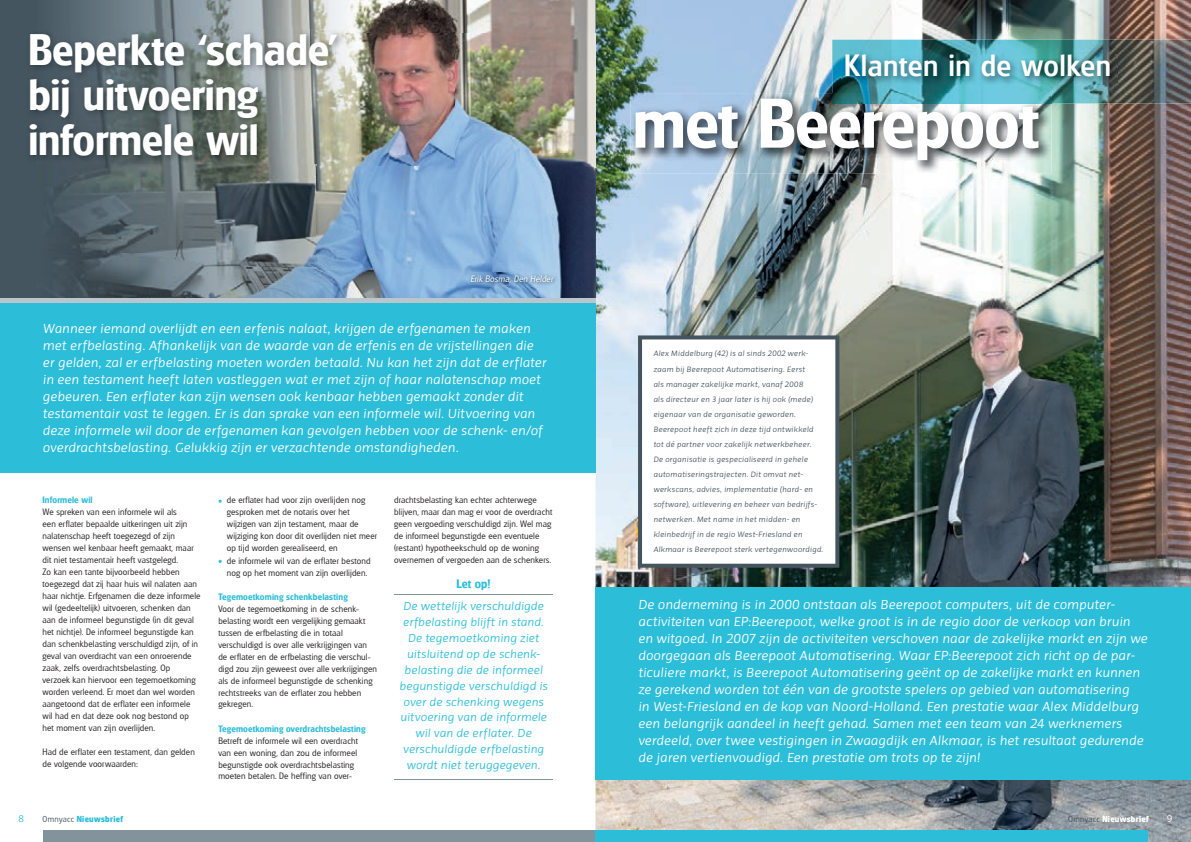
<style>
.page{position:relative;width:1191px;height:842px;background:#fff}
.page>*{position:absolute;margin:0;border:0;box-sizing:border-box;transform-origin:0 0}
.t1{font:600 68px "Glasgow";letter-spacing:-.01em;color:#fff}
.t2{font:600 43px/45px "Glasgow";color:#fff}
.t3{font:500 30px "Glasgow";letter-spacing:.02em;color:#fff}
.t4{font:13.5px/17px "Priva One Italic Pro";letter-spacing:-.02em;color:#fff}
.t5{font:12px/16px "Priva One Italic Pro";letter-spacing:-.02em;color:#2cbdd8;text-align:center}
.t6{font:600 12px "Glasgow";color:#2cbdd8}
.t7{font:10px "Priva One Pro";color:#2cbdd8}
.t8{font:10px "Priva One Pro";color:#fff}
.t9{font:300 9px/12px "Glasgow";letter-spacing:.015em;color:#231f20}
.t10{font:600 9px "Glasgow";letter-spacing:.015em;color:#2cbdd8}
.t11{font:italic 300 9px "Glasgow";letter-spacing:.01em;color:#fff}
.t12{font:700 8.5px "Glasgow";letter-spacing:.04em;color:#2cbdd8}
.t13{font:700 8.5px "Glasgow";letter-spacing:.04em;color:#fff}
.t14{font:8px/15px "Priva One Italic Pro";color:#45555f}
.s1{font-family:"Priva One Pro";font-weight:400;color:#2cbdd8}
.s2{font-weight:300;color:#45555f}
</style>
<div class="page">
<img style="left:595px;top:0;width:596px;height:842px">
<div style="left:595px;top:587px;width:596px;height:193px;background:#2cbdd8"></div>
<img style="left:832px;top:40px;width:359px;height:63px">
<img style="left:630px;top:93px;width:421px;height:80px">
<img style="left:832px;top:93px;width:219px;height:10px">
<img style="left:841px;top:50px;width:276px;height:35px">
<svg style="left:638px;top:335px;width:201px;height:233px"></svg>
<div style="left:0;top:0;width:595px;height:301px;background:#45555f"></div>
<img style="left:58px;top:0;width:537px;height:33px">
<img style="left:316px;top:33px;width:279px;height:265px">
<img style="left:59px;top:164px;width:257px;height:134px">
<div style="left:0;top:299px;width:595px;height:174px;background:#2cbdd8"></div>
<hr style="left:394px;top:594px;width:159px;height:1px;background:#83939c">
<hr style="left:394px;top:779px;width:159px;height:1px;background:#83939c">
<img style="left:31px;top:29px;width:314px;height:135px">
<img style="left:469px;top:273px;width:88px;height:13px">
<hr style="left:0;top:298px;width:595px;height:4px;background:#bbc5cc">
<div style="left:43px;top:831px;width:552px;height:11px;background:#83939c"></div>
<div style="left:595px;top:831px;width:553px;height:11px;background:#2cbdd8"></div>
<h2 class="t2" style="left:28px;top:26px;width:311px">Beperkte ‘schade’ bij uitvoering informele wil</h2>
<p class="t11" style="left:470px;top:273px;width:84px">Erik Bosma, Den Helder</p>
<p class="t4" style="left:43px;top:320px;width:506px">Wanneer iemand overlijdt en een erfenis nalaat, krijgen de erfgenamen te maken met erfbelasting. Afhankelijk van de waarde van de erfenis en de vrijstellingen die er gelden, zal er erfbelasting moeten worden betaald. Nu kan het zijn dat de erflater in een testament heeft laten vastleggen wat er met zijn of haar nalatenschap moet gebeuren. Een erflater kan zijn wensen ook kenbaar hebben gemaakt zonder dit testamentair vast te leggen. Er is dan sprake van een informele wil. Uitvoering van deze informele wil door de erfgenamen kan gevolgen hebben voor de schenk- en/of overdrachtsbelasting. Gelukkig zijn er verzachtende omstandigheden.</p>
<p class="t10" style="left:43px;top:494px;width:52px">Informele wil</p>
<p class="t9" style="left:43px;top:506px;width:159px">We spreken van een informele wil als<br>een erflater bepaalde uitkeringen uit zijn nalatenschap heeft toegezegd of zijn wensen wel kenbaar heeft gemaakt, maar dit niet testamentair heeft vastgelegd.<br>Zo kan een tante bijvoorbeeld hebben toegezegd dat zij haar huis wil nalaten aan haar nichtje. Erfgenamen die deze informele wil (gedeeltelijk) uitvoeren, schenken dan aan de informeel begunstigde (in dit geval het nichtje). De informeel begunstigde kan dan schenkbelasting verschuldigd zijn, of in geval van overdracht van een onroerende zaak, zelfs overdrachtsbelasting. Op<br>verzoek kan hiervoor een tegemoetkoming worden verleend. Er moet dan wel worden aangetoond dat de erflater een informele wil had en dat deze ook nog bestond op het moment van zijn overlijden.</p>
<p class="t9" style="left:43px;top:746px;width:154px">Had de erflater een testament, dan gelden de volgende voorwaarden:</p>
<p class="t9" style="left:227px;top:494px;width:152px;text-indent:-9px"><span class="s1">•</span> de erflater had voor zijn overlijden nog gesproken met de notaris over het wijzigen van zijn testament, maar de wijziging kon door dit overlijden niet meer op tijd worden gerealiseerd, en</p>
<p class="t9" style="left:218px;top:554px;width:154px;text-align:center"><span class="s1">•</span> de informele wil van de erflater bestond nog op het moment van zijn overlijden.</p>
<p class="t10" style="left:218px;top:590px;width:131px">Tegemoetkoming schenkbelasting</p>
<p class="t9" style="left:218px;top:602px;width:160px">Voor de tegemoetkoming in de schenk&shy;belasting wordt een vergelijking gemaakt tussen de erfbelasting die in totaal verschuldigd is over alle verkrijgingen van de erflater en de erfbelasting die verschul&shy;digd zou zijn geweest over alle verkrijgingen als de informeel begunstigde de schenking rechtstreeks van de erflater zou hebben gekregen.</p>
<p class="t10" style="left:218px;top:722px;width:149px">Tegemoetkoming overdrachtsbelasting</p>
<p class="t9" style="left:218px;top:734px;width:141px">Betreft de informele wil een overdracht van een woning, dan zou de informeel begunstigde ook overdrachtsbelasting moeten betalen. De heffing van over-</p>
<p class="t9" style="left:394px;top:494px;width:160px">drachtsbelasting kan echter achterwege blijven, maar dan mag er voor de overdracht geen vergoeding verschuldigd zijn. Wel mag de informeel begunstigde een eventuele (restant) hypotheekschuld op de woning overnemen of vergoeden aan de schenkers.</p>
<h3 class="t6" style="left:456px;top:575px;width:35px">Let op!</h3>
<p class="t5" style="left:399px;top:597px;width:150px">De wettelijk verschuldigde erfbelasting blijft in stand.<br>De tegemoetkoming ziet uitsluitend op de schenk&shy;belasting die de informeel begunstigde verschuldigd is over de schenking wegens uitvoering van de informele wil van de erflater. De verschuldigde erfbelasting wordt niet teruggegeven.</p>
<h3 class="t3" style="left:844px;top:45px;width:268px">Klanten in de wolken</h3>
<h1 class="t1" style="left:632px;top:77px;width:408px">met Beerepoot</h1>
<p class="t14" style="left:653px;top:346px;width:171px">Alex Middelburg (42) is al sinds 2002 werk&shy;zaam bij Beerepoot Automatisering. Eerst<br>als manager zakelijke markt, vanaf 2008<br>als directeur en 3 jaar later is hij ook (mede) eigenaar van de organisatie geworden.<br>Beerepoot heeft zich in deze tijd ontwikkeld tot dé partner voor zakelijk netwerkbeheer.<br>De organisatie is gespecialiseerd in gehele automatiseringstrajecten. Dit omvat net&shy;werkscans, advies, implementatie (hard- en software), uitlevering en beheer van bedrijfs&shy;netwerken. Met name in het midden- en kleinbedrijf in de regio West-Friesland en Alkmaar is Beerepoot sterk vertegenwoordigd.</p>
<p class="t4" style="left:638px;top:596px;width:511px">De onderneming is in 2000 ontstaan als Beerepoot computers, uit de computer&shy;activiteiten van EP:Beerepoot, welke groot is in de regio door de verkoop van bruin en witgoed. In 2007 zijn de activiteiten verschoven naar de zakelijke markt en zijn we doorgegaan als Beerepoot Automatisering. Waar EP:Beerepoot zich richt op de par&shy;ticuliere markt, is Beerepoot Automatisering geënt op de zakelijke markt en kunnen ze gerekend worden tot één van de grootste spelers op gebied van automatisering<br>in West-Friesland en de kop van Noord-Holland. Een prestatie waar Alex Middelburg een belangrijk aandeel in heeft gehad. Samen met een team van 24 werknemers verdeeld, over twee vestigingen in Zwaagdijk en Alkmaar, is het resultaat gedurende de jaren vertienvoudigd. Een prestatie om trots op te zijn!</p>
<p class="t7" style="left:18px;top:812px;width:7px">8</p>
<p class="t12" style="left:43px;top:813px;width:82px"><span class="s2">Omnyacc</span> Nieuwsbrief</p>
<p class="t13" style="left:1068px;top:813px;width:82px"><span class="s2">Omnyacc</span> Nieuwsbrief</p>
<p class="t8" style="left:1166px;top:812px;width:7px">9</p>
</div>
